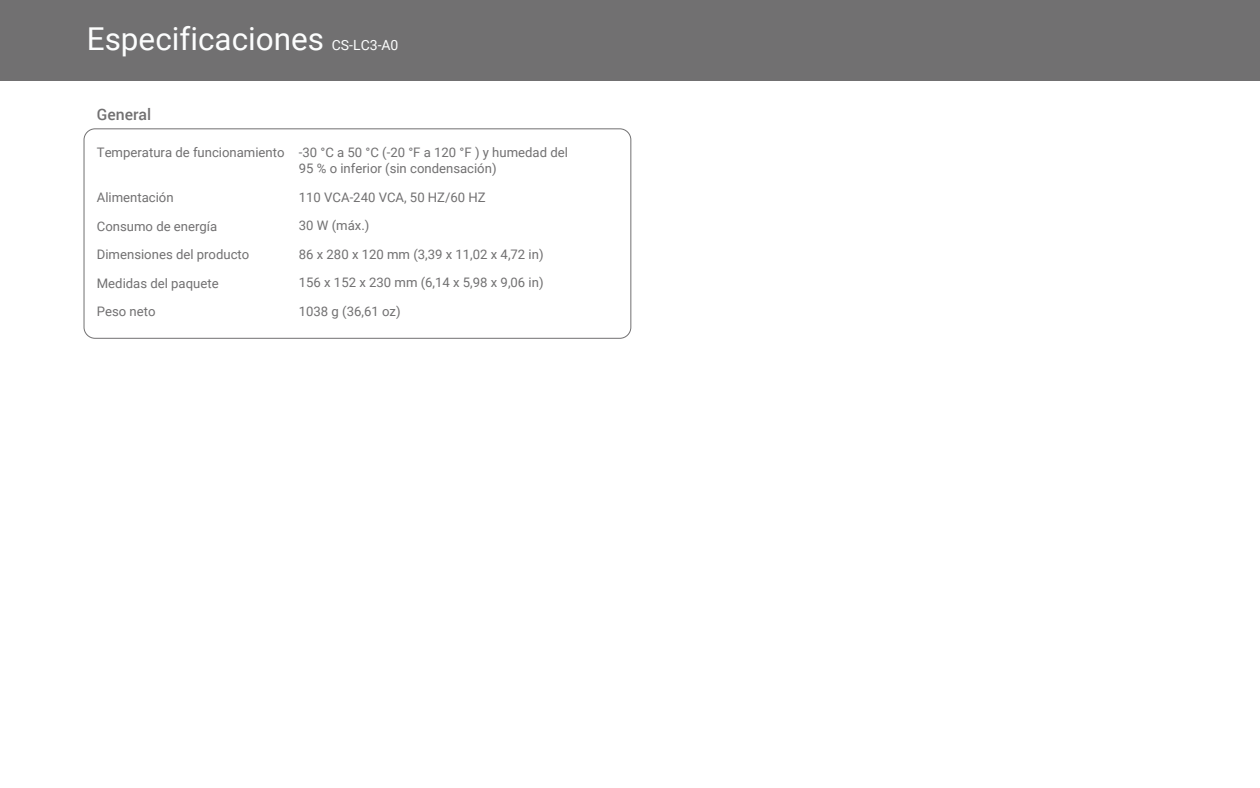
<style>
.page{position:relative;width:1260px;height:788px;background:#fff}
.page>*{position:absolute;margin:0;border:0;box-sizing:border-box;transform-origin:0 0}
.t1{font:31.5px "Roboto";color:#fcfdfd}
.t2{font:500 15.75px "Roboto";color:#717071}
.t3{font:14px "Roboto";color:#fcfdfd}
.t4{font:13.12px/15.8px "Roboto";color:#717071}
</style>
<div class="page">
<div style="left:84px;top:128px;width:547px;height:211px;border:1px solid #717071;border-radius:11px"></div>
<div style="left:0;top:0;width:1260px;height:80px;background:#717071"></div>
<h1 class="t1" style="left:87px;top:16px;width:239px">Especificaciones</h1>
<p class="t3" style="left:332px;top:35px;width:68px">CS-LC3-A0</p>
<p class="t2" style="left:97px;top:103px;width:56px">General</p>
<p class="t4" style="left:299px;top:144px;width:271px;text-indent:-202px">Temperatura de funcionamiento -30 °C a 50 °C (-20 °F a 120 °F ) y humedad del<br>95 % o inferior (sin condensación)</p>
<p class="t4" style="left:97px;top:189px;width:78px">Alimentación</p>
<p class="t4" style="left:299px;top:189px;width:188px">110 VCA-240 VCA, 50 HZ/60 HZ</p>
<p class="t4" style="left:97px;top:218px;width:122px">Consumo de energía</p>
<p class="t4" style="left:299px;top:217px;width:72px">30 W (máx.)</p>
<p class="t4" style="left:97px;top:246px;width:154px">Dimensiones del producto</p>
<p class="t4" style="left:299px;top:246px;width:246px">86 x 280 x 120 mm (3,39 x 11,02 x 4,72 in)</p>
<p class="t4" style="left:97px;top:275px;width:123px">Medidas del paquete</p>
<p class="t4" style="left:299px;top:274px;width:246px">156 x 152 x 230 mm (6,14 x 5,98 x 9,06 in)</p>
<p class="t4" style="left:97px;top:303px;width:60px">Peso neto</p>
<p class="t4" style="left:299px;top:303px;width:103px">1038 g (36,61 oz)</p>
</div>
